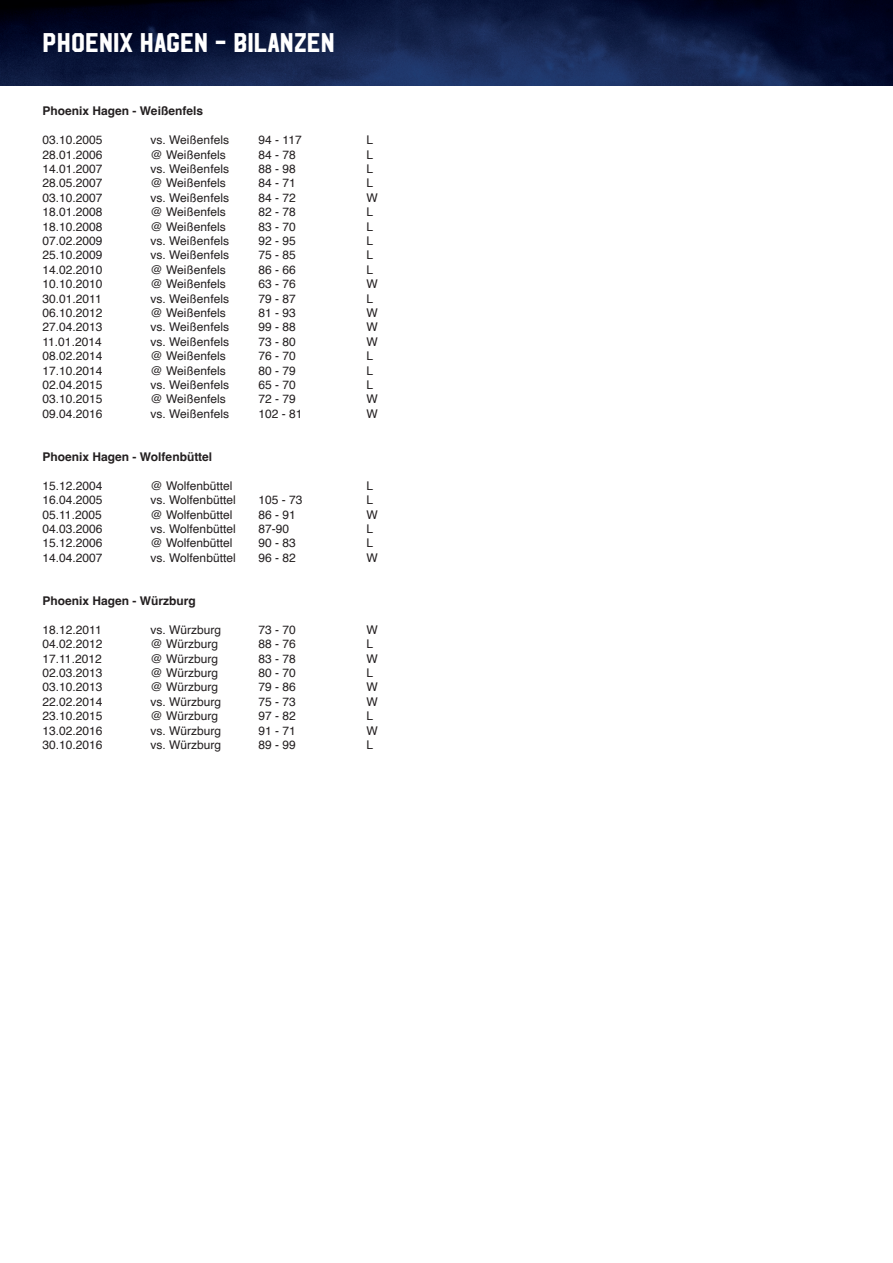
<style>
.page{position:relative;width:893px;height:1263px;background:#fff}
.page>*{position:absolute;margin:0;border:0;box-sizing:border-box;transform-origin:0 0}
.t1{font:27px "Phoenix Hudson NY";color:#fff}
.t2{font:12px "Helvetica";color:#231f20}
.t3{font:700 12px "Helvetica";color:#231f20}
</style>
<div class="page">
<img style="left:0;top:0;width:893px;height:85px">
<h1 class="t1" style="left:43px;top:25px;width:294px">PHOENIX HAGEN - BILANZEN</h1>
<p class="t3" style="left:43px;top:104px;width:162px">Phoenix Hagen - Weißenfels</p>
<p class="t2" style="left:43px;top:131px;width:62px">03.10.2005</p>
<p class="t2" style="left:151px;top:131px;width:80px">vs. Weißenfels</p>
<p class="t2" style="left:259px;top:131px;width:45px">94 - 117</p>
<p class="t2" style="left:367px;top:131px;width:8px">L</p>
<p class="t2" style="left:43px;top:145px;width:62px">28.01.2006</p>
<p class="t2" style="left:151px;top:145px;width:77px">@ Weißenfels</p>
<p class="t2" style="left:259px;top:145px;width:39px">84 - 78</p>
<p class="t2" style="left:367px;top:145px;width:8px">L</p>
<p class="t2" style="left:43px;top:159px;width:62px">14.01.2007</p>
<p class="t2" style="left:151px;top:159px;width:80px">vs. Weißenfels</p>
<p class="t2" style="left:259px;top:159px;width:39px">88 - 98</p>
<p class="t2" style="left:367px;top:159px;width:8px">L</p>
<p class="t2" style="left:43px;top:174px;width:62px">28.05.2007</p>
<p class="t2" style="left:151px;top:174px;width:77px">@ Weißenfels</p>
<p class="t2" style="left:259px;top:174px;width:39px">84 - 71</p>
<p class="t2" style="left:367px;top:174px;width:8px">L</p>
<p class="t2" style="left:43px;top:188px;width:62px">03.10.2007</p>
<p class="t2" style="left:151px;top:188px;width:80px">vs. Weißenfels</p>
<p class="t2" style="left:259px;top:188px;width:39px">84 - 72</p>
<p class="t2" style="left:367px;top:188px;width:13px">W</p>
<p class="t2" style="left:43px;top:203px;width:62px">18.01.2008</p>
<p class="t2" style="left:151px;top:203px;width:77px">@ Weißenfels</p>
<p class="t2" style="left:259px;top:203px;width:39px">82 - 78</p>
<p class="t2" style="left:367px;top:203px;width:8px">L</p>
<p class="t2" style="left:43px;top:217px;width:62px">18.10.2008</p>
<p class="t2" style="left:151px;top:217px;width:77px">@ Weißenfels</p>
<p class="t2" style="left:259px;top:217px;width:39px">83 - 70</p>
<p class="t2" style="left:367px;top:217px;width:8px">L</p>
<p class="t2" style="left:43px;top:231px;width:62px">07.02.2009</p>
<p class="t2" style="left:151px;top:231px;width:80px">vs. Weißenfels</p>
<p class="t2" style="left:259px;top:231px;width:39px">92 - 95</p>
<p class="t2" style="left:367px;top:231px;width:8px">L</p>
<p class="t2" style="left:43px;top:246px;width:62px">25.10.2009</p>
<p class="t2" style="left:151px;top:246px;width:80px">vs. Weißenfels</p>
<p class="t2" style="left:259px;top:246px;width:39px">75 - 85</p>
<p class="t2" style="left:367px;top:246px;width:8px">L</p>
<p class="t2" style="left:43px;top:260px;width:62px">14.02.2010</p>
<p class="t2" style="left:151px;top:260px;width:77px">@ Weißenfels</p>
<p class="t2" style="left:259px;top:260px;width:39px">86 - 66</p>
<p class="t2" style="left:367px;top:260px;width:8px">L</p>
<p class="t2" style="left:43px;top:275px;width:62px">10.10.2010</p>
<p class="t2" style="left:151px;top:275px;width:77px">@ Weißenfels</p>
<p class="t2" style="left:259px;top:275px;width:39px">63 - 76</p>
<p class="t2" style="left:367px;top:275px;width:13px">W</p>
<p class="t2" style="left:43px;top:289px;width:61px">30.01.2011</p>
<p class="t2" style="left:151px;top:289px;width:80px">vs. Weißenfels</p>
<p class="t2" style="left:259px;top:289px;width:39px">79 - 87</p>
<p class="t2" style="left:367px;top:289px;width:8px">L</p>
<p class="t2" style="left:43px;top:303px;width:62px">06.10.2012</p>
<p class="t2" style="left:151px;top:303px;width:77px">@ Weißenfels</p>
<p class="t2" style="left:259px;top:303px;width:39px">81 - 93</p>
<p class="t2" style="left:367px;top:303px;width:13px">W</p>
<p class="t2" style="left:43px;top:318px;width:62px">27.04.2013</p>
<p class="t2" style="left:151px;top:318px;width:80px">vs. Weißenfels</p>
<p class="t2" style="left:259px;top:318px;width:39px">99 - 88</p>
<p class="t2" style="left:367px;top:318px;width:13px">W</p>
<p class="t2" style="left:43px;top:332px;width:61px">11.01.2014</p>
<p class="t2" style="left:151px;top:332px;width:80px">vs. Weißenfels</p>
<p class="t2" style="left:259px;top:332px;width:39px">73 - 80</p>
<p class="t2" style="left:367px;top:332px;width:13px">W</p>
<p class="t2" style="left:43px;top:347px;width:62px">08.02.2014</p>
<p class="t2" style="left:151px;top:347px;width:77px">@ Weißenfels</p>
<p class="t2" style="left:259px;top:347px;width:39px">76 - 70</p>
<p class="t2" style="left:367px;top:347px;width:8px">L</p>
<p class="t2" style="left:43px;top:361px;width:62px">17.10.2014</p>
<p class="t2" style="left:151px;top:361px;width:77px">@ Weißenfels</p>
<p class="t2" style="left:259px;top:361px;width:39px">80 - 79</p>
<p class="t2" style="left:367px;top:361px;width:8px">L</p>
<p class="t2" style="left:43px;top:375px;width:62px">02.04.2015</p>
<p class="t2" style="left:151px;top:375px;width:80px">vs. Weißenfels</p>
<p class="t2" style="left:259px;top:375px;width:39px">65 - 70</p>
<p class="t2" style="left:367px;top:375px;width:8px">L</p>
<p class="t2" style="left:43px;top:390px;width:62px">03.10.2015</p>
<p class="t2" style="left:151px;top:390px;width:77px">@ Weißenfels</p>
<p class="t2" style="left:259px;top:390px;width:39px">72 - 79</p>
<p class="t2" style="left:367px;top:390px;width:13px">W</p>
<p class="t2" style="left:43px;top:404px;width:62px">09.04.2016</p>
<p class="t2" style="left:151px;top:404px;width:80px">vs. Weißenfels</p>
<p class="t2" style="left:259px;top:404px;width:46px">102 - 81</p>
<p class="t2" style="left:367px;top:404px;width:13px">W</p>
<p class="t3" style="left:43px;top:449px;width:171px">Phoenix Hagen - Wolfenbüttel</p>
<p class="t2" style="left:43px;top:476px;width:62px">15.12.2004</p>
<p class="t2" style="left:151px;top:476px;width:83px">@ Wolfenbüttel</p>
<p class="t2" style="left:367px;top:476px;width:8px">L</p>
<p class="t2" style="left:43px;top:491px;width:62px">16.04.2005</p>
<p class="t2" style="left:151px;top:491px;width:87px">vs. Wolfenbüttel</p>
<p class="t2" style="left:259px;top:491px;width:46px">105 - 73</p>
<p class="t2" style="left:367px;top:491px;width:8px">L</p>
<p class="t2" style="left:43px;top:505px;width:61px">05.11.2005</p>
<p class="t2" style="left:151px;top:505px;width:83px">@ Wolfenbüttel</p>
<p class="t2" style="left:259px;top:505px;width:39px">86 - 91</p>
<p class="t2" style="left:367px;top:505px;width:13px">W</p>
<p class="t2" style="left:43px;top:519px;width:62px">04.03.2006</p>
<p class="t2" style="left:151px;top:519px;width:87px">vs. Wolfenbüttel</p>
<p class="t2" style="left:259px;top:519px;width:32px">87-90</p>
<p class="t2" style="left:367px;top:519px;width:8px">L</p>
<p class="t2" style="left:43px;top:534px;width:62px">15.12.2006</p>
<p class="t2" style="left:151px;top:534px;width:83px">@ Wolfenbüttel</p>
<p class="t2" style="left:259px;top:534px;width:39px">90 - 83</p>
<p class="t2" style="left:367px;top:534px;width:8px">L</p>
<p class="t2" style="left:43px;top:548px;width:62px">14.04.2007</p>
<p class="t2" style="left:151px;top:548px;width:87px">vs. Wolfenbüttel</p>
<p class="t2" style="left:259px;top:548px;width:39px">96 - 82</p>
<p class="t2" style="left:367px;top:548px;width:13px">W</p>
<p class="t3" style="left:43px;top:593px;width:155px">Phoenix Hagen - Würzburg</p>
<p class="t2" style="left:43px;top:620px;width:61px">18.12.2011</p>
<p class="t2" style="left:151px;top:620px;width:72px">vs. Würzburg</p>
<p class="t2" style="left:259px;top:620px;width:39px">73 - 70</p>
<p class="t2" style="left:367px;top:620px;width:13px">W</p>
<p class="t2" style="left:43px;top:635px;width:62px">04.02.2012</p>
<p class="t2" style="left:151px;top:635px;width:69px">@ Würzburg</p>
<p class="t2" style="left:259px;top:635px;width:39px">88 - 76</p>
<p class="t2" style="left:367px;top:635px;width:8px">L</p>
<p class="t2" style="left:43px;top:649px;width:61px">17.11.2012</p>
<p class="t2" style="left:151px;top:649px;width:69px">@ Würzburg</p>
<p class="t2" style="left:259px;top:649px;width:39px">83 - 78</p>
<p class="t2" style="left:367px;top:649px;width:13px">W</p>
<p class="t2" style="left:43px;top:663px;width:62px">02.03.2013</p>
<p class="t2" style="left:151px;top:663px;width:69px">@ Würzburg</p>
<p class="t2" style="left:259px;top:663px;width:39px">80 - 70</p>
<p class="t2" style="left:367px;top:663px;width:8px">L</p>
<p class="t2" style="left:43px;top:678px;width:62px">03.10.2013</p>
<p class="t2" style="left:151px;top:678px;width:69px">@ Würzburg</p>
<p class="t2" style="left:259px;top:678px;width:39px">79 - 86</p>
<p class="t2" style="left:367px;top:678px;width:13px">W</p>
<p class="t2" style="left:43px;top:692px;width:62px">22.02.2014</p>
<p class="t2" style="left:151px;top:692px;width:72px">vs. Würzburg</p>
<p class="t2" style="left:259px;top:692px;width:39px">75 - 73</p>
<p class="t2" style="left:367px;top:692px;width:13px">W</p>
<p class="t2" style="left:43px;top:707px;width:62px">23.10.2015</p>
<p class="t2" style="left:151px;top:707px;width:69px">@ Würzburg</p>
<p class="t2" style="left:259px;top:707px;width:39px">97 - 82</p>
<p class="t2" style="left:367px;top:707px;width:8px">L</p>
<p class="t2" style="left:43px;top:721px;width:62px">13.02.2016</p>
<p class="t2" style="left:151px;top:721px;width:72px">vs. Würzburg</p>
<p class="t2" style="left:259px;top:721px;width:39px">91 - 71</p>
<p class="t2" style="left:367px;top:721px;width:13px">W</p>
<p class="t2" style="left:43px;top:735px;width:62px">30.10.2016</p>
<p class="t2" style="left:151px;top:735px;width:72px">vs. Würzburg</p>
<p class="t2" style="left:259px;top:735px;width:39px">89 - 99</p>
<p class="t2" style="left:367px;top:735px;width:8px">L</p>
</div>
